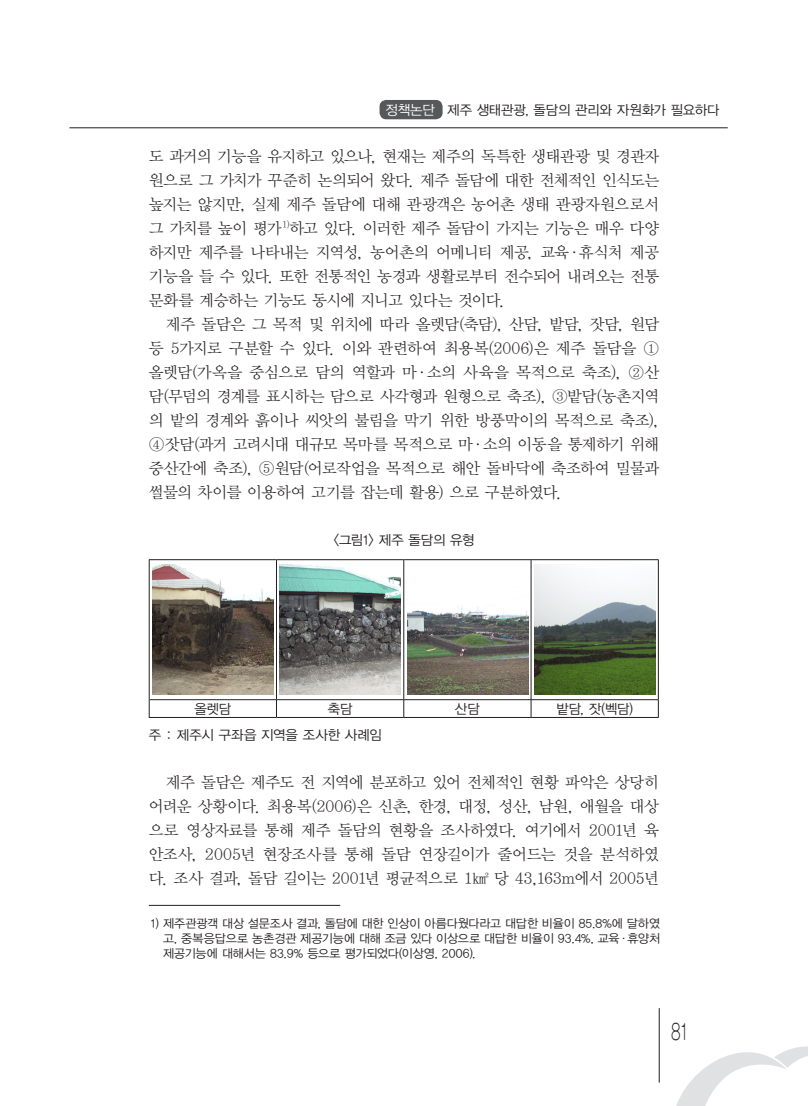
<style>
.page{position:relative;width:808px;height:1106px;background:#fff}
.page>*{position:absolute;margin:0;border:0;box-sizing:border-box;transform-origin:0 0}
.t1{font:24px "YDIYGO310";color:#231f20;scale:.7 1}
.들여쓰기4mm{font:15.75px/24px "YDIY Mj O320";letter-spacing:-.03em;color:#231f20;text-align:justify}
.들여쓰기4mm-2{font:13.5px "YDIYGO320";letter-spacing:-.01em;color:#231f20}
.들여쓰기4mm-3{font:13.5px "YDIYGO320";letter-spacing:-.03em;color:#231f20}
.t2{font:12px/15px "YDIYGO320";letter-spacing:-.01em;color:#231f20;text-align:justify}
.s1{color:#fff}
</style>
<div class="page">
<svg style="left:676px;top:1046px;width:132px;height:60px"></svg>
<hr style="left:659px;top:1008px;width:1px;height:74px;background:#231f20">
<hr style="left:69px;top:127px;width:659px;height:1px;background:#231f20">
<div style="left:379px;top:100px;width:64px;height:19px;background:#57585a;border-radius:7px"></div>
<hr style="left:149px;top:905px;width:191px;height:1px;background:#231f20">
<hr style="left:276px;top:560px;width:1px;height:139px;background:#231f20">
<hr style="left:403px;top:560px;width:1px;height:139px;background:#231f20">
<hr style="left:531px;top:560px;width:1px;height:139px;background:#231f20">
<hr style="left:150px;top:699px;width:126px;height:1px;background:#231f20">
<hr style="left:276px;top:699px;width:128px;height:1px;background:#231f20">
<svg style="left:276px;top:700px;width:1px;height:17px"></svg>
<hr style="left:404px;top:699px;width:127px;height:1px;background:#231f20">
<svg style="left:403px;top:700px;width:1px;height:17px"></svg>
<hr style="left:531px;top:699px;width:127px;height:1px;background:#231f20">
<svg style="left:531px;top:700px;width:1px;height:17px"></svg>
<hr style="left:149px;top:559px;width:127px;height:1px;background:#231f20">
<hr style="left:149px;top:560px;width:1px;height:139px;background:#231f20">
<hr style="left:276px;top:559px;width:128px;height:1px;background:#231f20">
<hr style="left:404px;top:559px;width:127px;height:1px;background:#231f20">
<hr style="left:531px;top:559px;width:128px;height:1px;background:#231f20">
<hr style="left:658px;top:560px;width:1px;height:139px;background:#231f20">
<svg style="left:149px;top:699px;width:1px;height:18px"></svg>
<svg style="left:658px;top:699px;width:1px;height:18px"></svg>
<hr style="left:149px;top:717px;width:127px;height:1px;background:#231f20">
<hr style="left:276px;top:717px;width:128px;height:1px;background:#231f20">
<hr style="left:404px;top:717px;width:127px;height:1px;background:#231f20">
<hr style="left:531px;top:717px;width:128px;height:1px;background:#231f20">
<img style="left:152px;top:564px;width:121px;height:130px">
<img style="left:280px;top:564px;width:121px;height:130px">
<img style="left:407px;top:606px;width:121px;height:88px">
<img style="left:535px;top:564px;width:121px;height:130px">
<p class="들여쓰기4mm-2" style="left:386px;top:102px;width:336px"><span class="s1">정책논단</span> 제주 생태관광, 돌담의 관리와 자원화가 필요하다</p>
<p class="들여쓰기4mm" style="left:149px;top:144px;width:512px">도 과거의 기능을 유지하고 있으나, 현재는 제주의 독특한 생태관광 및 경관자 원으로 그 가치가 꾸준히 논의되어 왔다. 제주 돌담에 대한 전체적인 인식도는 높지는 않지만, 실제 제주 돌담에 대해 관광객은 농어촌 생태 관광자원으로서 그 가치를 높이 평가<sup>1)</sup>하고 있다. 이러한 제주 돌담이 가지는 기능은 매우 다양 하지만 제주를 나타내는 지역성, 농어촌의 어메니티 제공, 교육·휴식처 제공 기능을 들 수 있다. 또한 전통적인 농경과 생활로부터 전수되어 내려오는 전통 문화를 계승하는 기능도 동시에 지니고 있다는 것이다.</p>
<p class="들여쓰기4mm" style="left:149px;top:312px;width:512px;text-indent:17px">제주 돌담은 그 목적 및 위치에 따라 올렛담(축담), 산담, 밭담, 잣담, 원담 등 5가지로 구분할 수 있다. 이와 관련하여 최용복(2006)은 제주 돌담을 ① 올렛담(가옥을 중심으로 담의 역할과 마·소의 사육을 목적으로 축조), ②산 담(무덤의 경계를 표시하는 담으로 사각형과 원형으로 축조), ③밭담(농촌지역 의 밭의 경계와 흙이나 씨앗의 불림을 막기 위한 방풍막이의 목적으로 축조), ④잣담(과거 고려시대 대규모 목마를 목적으로 마·소의 이동을 통제하기 위해 중산간에 축조), ⑤원담(어로작업을 목적으로 해안 돌바닥에 축조하여 밀물과 썰물의 차이를 이용하여 고기를 잡는데 활용) 으로 구분하였다.</p>
<p class="들여쓰기4mm-3" style="left:334px;top:533px;width:142px">&lt;그림1&gt; 제주 돌담의 유형</p>
<p class="들여쓰기4mm-2" style="left:195px;top:701px;width:38px">올렛담</p>
<p class="들여쓰기4mm-2" style="left:328px;top:701px;width:26px">축담</p>
<p class="들여쓰기4mm-2" style="left:455px;top:701px;width:26px">산담</p>
<p class="들여쓰기4mm-2" style="left:556px;top:701px;width:78px">밭담, 잣(벡담)</p>
<p class="들여쓰기4mm-2" style="left:149px;top:727px;width:234px">주 : 제주시 구좌읍 지역을 조사한 사례임</p>
<p class="들여쓰기4mm" style="left:149px;top:770px;width:512px;text-indent:17px">제주 돌담은 제주도 전 지역에 분포하고 있어 전체적인 현황 파악은 상당히 어려운 상황이다. 최용복(2006)은 신촌, 한경, 대정, 성산, 남원, 애월을 대상 으로 영상자료를 통해 제주 돌담의 현황을 조사하였다. 여기에서 2001년 육 안조사, 2005년 현장조사를 통해 돌담 연장길이가 줄어드는 것을 분석하였 다. 조사 결과, 돌담 길이는 2001년 평균적으로 1㎢ 당 43,163m에서 2005년</p>
<p class="t2" style="left:163px;top:916px;width:499px;text-indent:-13px">1) 제주관광객 대상 설문조사 결과, 돌담에 대한 인상이 아름다웠다라고 대답한 비율이 85.8%에 달하였 고, 중복응답으로 농촌경관 제공기능에 대해 조금 있다 이상으로 대답한 비율이 93.4%, 교육·휴양처 제공기능에 대해서는 83.9% 등으로 평가되었다(이상영, 2006).</p>
<h1 class="t1" style="left:671px;top:1018px;width:27px">81</h1>
</div>
